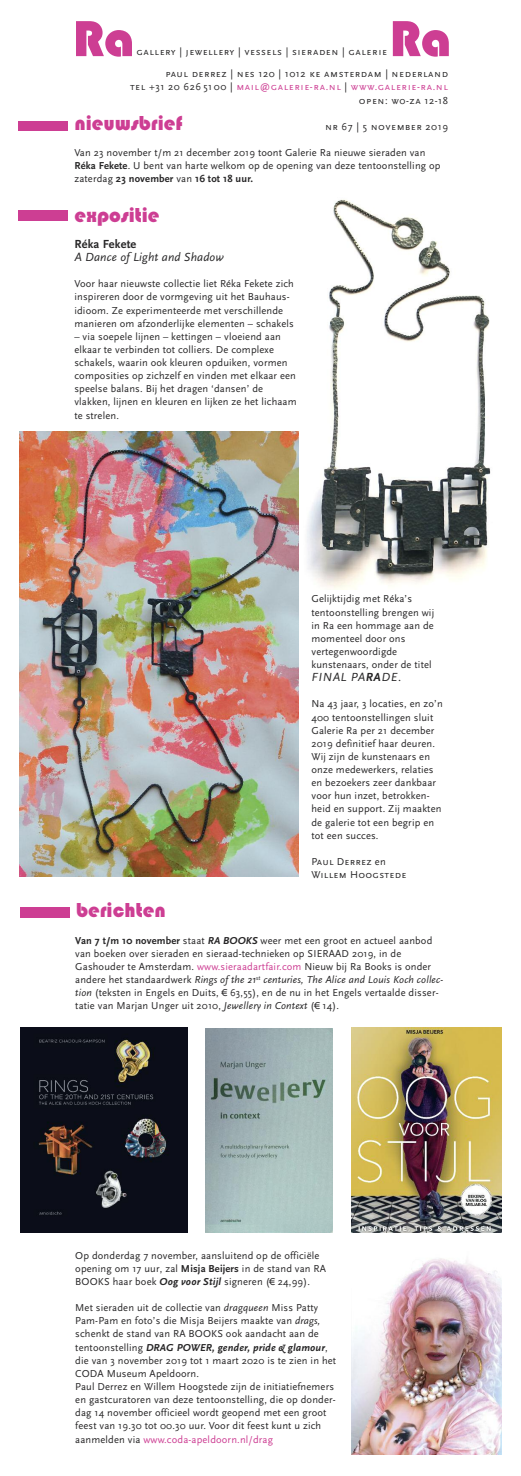
<style>
.page{position:relative;width:521px;height:1476px;background:#fff}
.page>*{position:absolute;margin:0;border:0;box-sizing:border-box;transform-origin:0 0}
.t1{font:52.5px "Bauhaus 93";color:#cd3e93}
.t2{font:21px "Bauhaus 93";color:#cd3e93}
.t3{font:italic 12.25px "Scala Sans Pro";letter-spacing:.015em;color:#272627}
.t4{font:italic 12.25px "Scala Sans Pro";letter-spacing:.05em;color:#272627}
.t5{font:700 12.25px "Scala Sans Pro";letter-spacing:.015em;color:#272627}
.t6{font:10.5px/13.1px "Scala Sans Pro";letter-spacing:.015em;color:#272627}
.t7{font:10.5px/13.1px "Scala Sans Pro";letter-spacing:.05em;color:#272627;text-align:right}
.s1{color:#cd3e93}
.s2{font-weight:700}
.s3{font-style:normal}
.s4{font-weight:700;font-style:italic}
.s5{font-style:italic}
</style>
<div class="page">
<div style="left:19px;top:121px;width:49px;height:9px;background:#cd3e93"></div>
<div style="left:19px;top:211px;width:49px;height:10px;background:#cd3e93"></div>
<div style="left:20px;top:907px;width:50px;height:11px;background:#cd3e93"></div>
<img style="left:20px;top:432px;width:278px;height:444px">
<img style="left:307px;top:199px;width:184px;height:390px">
<img style="left:21px;top:1027px;width:167px;height:206px">
<img style="left:351px;top:1027px;width:151px;height:205px">
<img style="left:352px;top:1258px;width:149px;height:197px">
<img style="left:206px;top:1028px;width:126px;height:204px">
<h1 class="t1" style="left:72px;top:7px;width:64px">Ra</h1>
<h1 class="t1" style="left:389px;top:7px;width:64px">Ra</h1>
<p class="t7" style="left:130px;top:69px;width:319px">paul derrez | nes 120 | 1012 ke amsterdam | nederland<br>tel +31 20 626 5100 | <span class="s1">mail@galerie-ra.nl</span> | <span class="s1">www.galerie-ra.nl </span>open: w0-za 12-18</p>
<h2 class="t2" style="left:74px;top:110px;width:110px">nieuwsbrief</h2>
<p class="t7" style="left:325px;top:121px;width:125px">nr 67 | 5 november 2019</p>
<p class="t7" style="left:136px;top:46px;width:252px">gallery | jewellery | vessels | sieraden | galerie</p>
<p class="t6" style="left:74px;top:147px;width:368px">Van 23 november t/m 21 december 2019 toont Galerie Ra nieuwe sieraden van<br><span class="s2">Réka Fekete</span>. U bent van harte welkom op de opening van deze tentoonstelling op zaterdag <span class="s2">23 november</span> van <span class="s2">16 tot 18 uur.</span></p>
<h2 class="t2" style="left:74px;top:202px;width:87px">expositie</h2>
<p class="t5" style="left:74px;top:240px;width:63px">Réka Fekete</p>
<p class="t3" style="left:74px;top:253px;width:151px">A Dance of Light and Shadow</p>
<p class="t6" style="left:74px;top:279px;width:221px">Voor haar nieuwste collectie liet Réka Fekete zich inspireren door de vormgeving uit het Bauhaus&shy;idioom. Ze experimenteerde met verschillende manieren om afzonderlijke elementen – schakels</p>
<p class="t6" style="left:74px;top:331px;width:224px">– via soepele lijnen – kettingen – vloeiend aan elkaar te verbinden tot colliers. De complexe schakels, waarin ook kleuren opduiken, vormen composities op zichzelf en vinden met elkaar een speelse balans. Bij het dragen ‘dansen’ de vlakken, lijnen en kleuren en lijken ze het lichaam te strelen.</p>
<h2 class="t2" style="left:76px;top:898px;width:91px">berichten</h2>
<p class="t6" style="left:311px;top:594px;width:124px">Gelijktijdig met Réka’s tentoonstelling brengen wij in Ra een hommage aan de momenteel door ons vertegenwoordigde kunstenaars, onder de titel</p>
<p class="t4" style="left:311px;top:673px;width:91px">FINAL PA<span class="s2">RA</span>DE<span class="s3">.</span></p>
<p class="t6" style="left:311px;top:699px;width:133px">Na 43 jaar, 3 locaties, en zo’n<br>400 tentoonstellingen sluit<br>Galerie Ra per 21 december<br>2019 definitief haar deuren.<br>Wij zijn de kunstenaars en onze medewerkers, relaties en bezoekers zeer dankbaar voor hun inzet, betrokken&shy;heid en support. Zij maakten de galerie tot een begrip en tot een succes.</p>
<p class="t6" style="left:311px;top:856px;width:96px">Paul Derrez en<br>Willem Hoogstede</p>
<p class="t6" style="left:75px;top:935px;width:370px"><span class="s2">Van 7 t/m 10 november</span> staat <span class="s4">RA BOOKS</span> weer met een groot en actueel aanbod van boeken over sieraden en sieraad-technieken op SIERAAD 2019, in de Gashouder te Amsterdam. <span class="s1">www.sieraadartfair.com</span> Nieuw bij Ra Books is onder andere het standaardwerk <span class="s5">Rings of the 21</span><sup>st</sup> <span class="s5">centuries, The Alice and Louis Koch collec&shy;tion</span> (teksten in Engels en Duits, € 63,55), en de nu in het Engels vertaalde disser&shy;tatie van Marjan Unger uit 2010, <span class="s5">Jewellery in Context</span> (€ 14).</p>
<p class="t6" style="left:75px;top:1250px;width:252px">Op donderdag 7 november, aansluitend op de officiële opening om 17 uur, zal <span class="s2">Misja Beijers</span> in de stand van RA<br>BOOKS haar boek <span class="s4">Oog voor Stijl</span> signeren (€ 24,99).</p>
<p class="t6" style="left:75px;top:1302px;width:262px">Met sieraden uit de collectie van <span class="s5">dragqueen</span> Miss Patty Pam-Pam en foto’s die Misja Beijers maakte van <span class="s5">drags, </span>schenkt de stand van RA BOOKS ook aandacht aan de tentoonstelling <span class="s4">DRAG POWER, gender, pride &amp; glamour</span>, die van 3 november 2019 tot 1 maart 2020 is te zien in het CODA Museum Apeldoorn.<br>Paul Derrez en Willem Hoogstede zijn de initiatiefnemers en gastcuratoren van deze tentoonstelling, die op donder&shy;dag 14 november officieel wordt geopend met een groot feest van 19.30 tot 00.30 uur. Voor dit feest kunt u zich aanmelden via <span class="s1">www.coda-apeldoorn.nl/drag</span></p>
</div>
